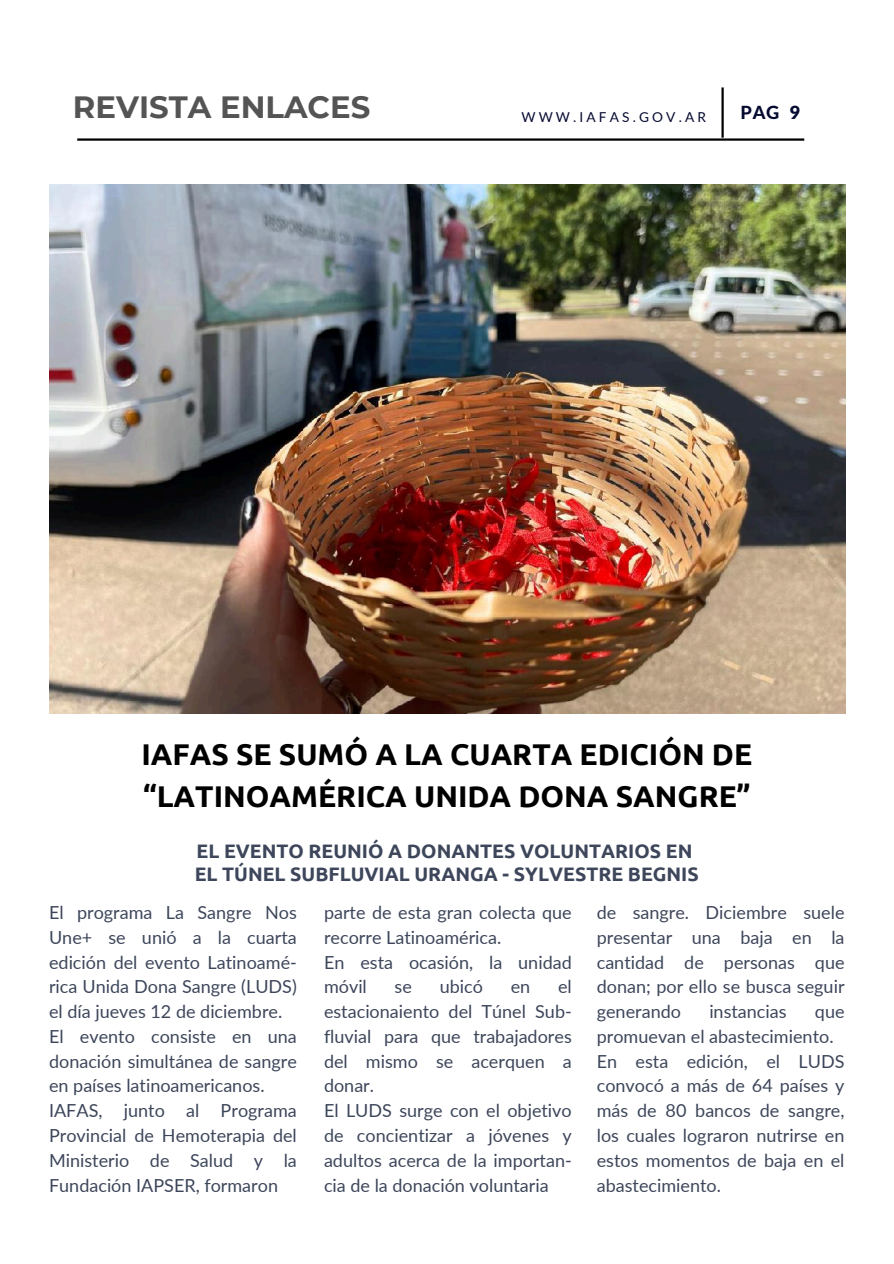
<style>
.page{position:relative;width:894px;height:1264px;background:#fff}
.page>*{position:absolute;margin:0;border:0;box-sizing:border-box;transform-origin:0 0}
.t1{font:700 30.75px "Montserrat";color:#545454}
.t2{font:700 30px/41.7px "Ubuntu";color:#000}
.t3{font:700 19.5px/23.7px "Ubuntu";color:#3d465a}
.t4{font:800 18.15px "Lato Latin";color:#050a30}
.t5{font:18px/24.8px "Lato";color:#3d465a}
.t6{font:13.65px "Lato";letter-spacing:.23em;color:#050a30}
.s1{font-weight:900}
</style>
<div class="page">
<img style="left:49px;top:184px;width:795px;height:529px">
<hr style="left:77px;top:138px;width:727px;height:3px;background:#000">
<hr style="left:721px;top:87px;width:2px;height:51px;background:#000">
<h2 class="t1" style="left:73px;top:88px;width:299px">REVISTA ENLACES</h2>
<p class="t6" style="left:521px;top:109px;width:186px">WWW.IAFAS.GOV.AR</p>
<h1 class="t4" style="left:740px;top:105px;width:61px">PAG <span class="s1">9</span></h1>
<p class="t2" style="left:141px;top:733px;width:612px">IAFAS SE SUMÓ A LA CUARTA EDICIÓN DE “LATINOAMÉRICA UNIDA DONA SANGRE”</p>
<p class="t3" style="left:195px;top:838px;width:505px">EL EVENTO REUNIÓ A DONANTES VOLUNTARIOS EN<br>EL TÚNEL SUBFLUVIAL URANGA - SYLVESTRE BEGNIS</p>
<p class="t5" style="left:49px;top:899px;width:249px">El programa La Sangre Nos<br>Une+ se unió a la cuarta edición del evento Latinoamé&shy;rica Unida Dona Sangre (LUDS) el día jueves 12 de diciembre.<br>El evento consiste en una donación simultánea de sangre en países latinoamericanos.<br>IAFAS, junto al Programa<br>Provincial de Hemoterapia del<br>Ministerio de Salud y la<br>Fundación IAPSER, formaron</p>
<h1 class="t5" style="left:324px;top:899px;width:249px">parte de esta gran colecta que recorre Latinoamérica.<br>En esta ocasión, la unidad móvil</h1>
<h2 class="t5" style="left:596px;top:899px;width:249px;text-align:justify">de sangre. Diciembre suele presentar una baja en la cantidad de personas que donan; por ello se busca seguir generando</h2>
<h1 class="t5" style="left:324px;top:974px;width:249px;text-indent:234px">el estacionaiento del Túnel Sub&shy;fluvial para que trabajadores del mismo se acerquen a donar.<br>El LUDS surge con el objetivo de concientizar a jóvenes y adultos acerca de la importan&shy;cia de la donación voluntaria</h1>
<h1 class="t5" style="left:394px;top:974px;width:19px">se</h1>
<h1 class="t5" style="left:439px;top:974px;width:45px">ubicó</h1>
<h1 class="t5" style="left:510px;top:974px;width:21px">en</h1>
<h2 class="t5" style="left:709px;top:998px;width:79px">instancias</h2>
<h2 class="t5" style="left:596px;top:998px;width:249px;text-indent:218px">que promuevan el abastecimiento.<br>En esta edición, el LUDS convocó a más de 64 países y más de 80 bancos de sangre, los cuales lograron nutrirse en estos momentos de baja en el abastecimiento.</h2>
</div>
